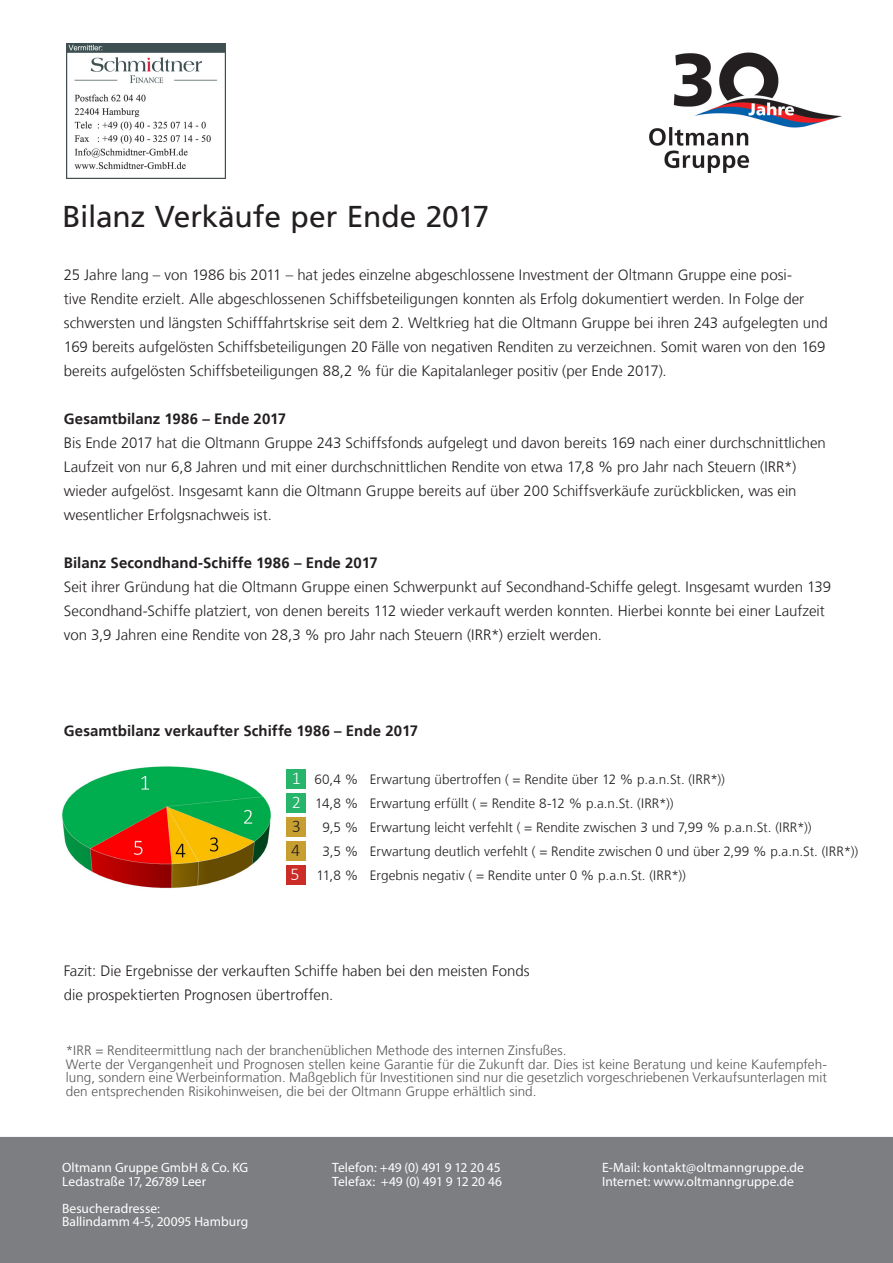
<style>
.page{position:relative;width:893px;height:1263px;background:#fff}
.page>*{position:absolute;margin:0;border:0;box-sizing:border-box;transform-origin:0 0}
.Headline{font:30px "Frutiger LT";letter-spacing:-.01em;color:#231f20}
.Headline_klein{font:300 18px "Calibri";color:#fff}
.Headline_klein-2{font:300 18px "Calibri";color:#231f20}
.Fließtext{font:300 15px/24px "Frutiger LT";color:#231f20}
.überschrift{font:300 15px/24px "Frutiger LT";color:#231f20}
.Fließtext-2{font:700 15px "Frutiger LT";letter-spacing:.005em;color:#231f20}
.Fließtext_klein{font:300 13.5px/13.5px "Frutiger LT";letter-spacing:.005em;color:#57585a;text-align:justify}
.Fließtext-3{font:300 13.5px/24px "Frutiger LT";color:#231f20}
.Fließtext_klein-2{font:13.5px "Myriad Pro";letter-spacing:.005em;color:#fff}
</style>
<div class="page">
<img style="left:62px;top:766px;width:225px;height:123px">
<div style="left:287px;top:770px;width:19px;height:19px;background:#27b46b"></div>
<div style="left:287px;top:793px;width:19px;height:19px;background:#27b46b"></div>
<div style="left:287px;top:817px;width:19px;height:19px;background:#c69f30"></div>
<div style="left:287px;top:841px;width:19px;height:19px;background:#c69f30"></div>
<div style="left:287px;top:865px;width:19px;height:19px;background:#cc2c28"></div>
<img style="left:649px;top:52px;width:193px;height:121px">
<div style="left:0;top:1137px;width:893px;height:126px;background:#7c7e81"></div>
<img style="left:67px;top:44px;width:159px;height:135px">
<p class="Headline" style="left:62px;top:199px;width:429px">Bilanz Verkäufe per Ende 2017</p>
<p class="überschrift" style="left:64px;top:263px;width:765px">25 Jahre lang – von 1986 bis 2011 – hat jedes einzelne abgeschlossene Investment der Oltmann Gruppe eine posi-<br>tive Rendite erzielt. Alle abgeschlossenen Schiffsbeteiligungen konnten als Erfolg dokumentiert werden. In Folge der schwersten und längsten Schifffahrtskrise seit dem 2. Weltkrieg hat die Oltmann Gruppe bei ihren 243 aufgelegten und 169 bereits aufgelösten Schiffsbeteiligungen 20 Fälle von negativen Renditen zu verzeichnen. Somit waren von den 169 bereits aufgelösten Schiffsbeteiligungen 88,2 % für die Kapitalanleger positiv (per Ende 2017).</p>
<p class="Fließtext-2" style="left:64px;top:410px;width:224px">Gesamtbilanz 1986 – Ende 2017</p>
<p class="Fließtext" style="left:64px;top:431px;width:764px">Bis Ende 2017 hat die Oltmann Gruppe 243 Schiffsfonds aufgelegt und davon bereits 169 nach einer durchschnittlichen Laufzeit von nur 6,8 Jahren und mit einer durchschnittlichen Rendite von etwa 17,8 % pro Jahr nach Steuern (IRR*) wieder aufgelöst. Insgesamt kann die Oltmann Gruppe bereits auf über 200 Schiffsverkäufe zurückblicken, was ein wesentlicher Erfolgsnachweis ist.</p>
<p class="Fließtext-2" style="left:64px;top:554px;width:316px">Bilanz Secondhand-Schiffe 1986 – Ende 2017</p>
<p class="Fließtext" style="left:64px;top:575px;width:769px">Seit ihrer Gründung hat die Oltmann Gruppe einen Schwerpunkt auf Secondhand-Schiffe gelegt. Insgesamt wurden 139<br>Secondhand-Schiffe platziert, von denen bereits 112 wieder verkauft werden konnten. Hierbei konnte bei einer Laufzeit von 3,9 Jahren eine Rendite von 28,3 % pro Jahr nach Steuern (IRR*) erzielt werden.</p>
<p class="Fließtext-2" style="left:64px;top:722px;width:356px">Gesamtbilanz verkaufter Schiffe 1986 – Ende 2017</p>
<p class="Headline_klein" style="left:292px;top:767px;width:11px">1</p>
<p class="Headline_klein" style="left:292px;top:791px;width:11px">2</p>
<p class="Headline_klein-2" style="left:292px;top:815px;width:11px">3</p>
<p class="Headline_klein-2" style="left:291px;top:839px;width:11px">4</p>
<p class="Headline_klein" style="left:290px;top:863px;width:11px">5</p>
<p class="Fließtext-3" style="left:315px;top:767px;width:45px">60,4 %</p>
<p class="Fließtext-3" style="left:315px;top:791px;width:45px">14,8 %</p>
<p class="Fließtext-3" style="left:323px;top:815px;width:37px">9,5 %</p>
<p class="Fließtext-3" style="left:322px;top:839px;width:37px">3,5 %</p>
<p class="Fließtext-3" style="left:317px;top:863px;width:43px">11,8 %</p>
<p class="Fließtext-3" style="left:370px;top:767px;width:356px">Erwartung übertroffen ( = Rendite über 12 % p.a.n.St. (IRR*))</p>
<p class="Fließtext-3" style="left:370px;top:791px;width:305px">Erwartung erfüllt ( = Rendite 8-12 % p.a.n.St. (IRR*))</p>
<p class="Fließtext-3" style="left:370px;top:815px;width:443px">Erwartung leicht verfehlt ( = Rendite zwischen 3 und 7,99 % p.a.n.St. (IRR*))</p>
<p class="Fließtext-3" style="left:370px;top:839px;width:490px">Erwartung deutlich verfehlt ( = Rendite zwischen 0 und über 2,99 % p.a.n.St. (IRR*))<br>Ergebnis negativ ( = Rendite unter 0 % p.a.n.St. (IRR*))</p>
<p class="Fließtext" style="left:64px;top:959px;width:467px">Fazit: Die Ergebnisse der verkauften Schiffe haben bei den meisten Fonds</p>
<p class="Fließtext" style="left:64px;top:983px;width:271px">die prospektierten Prognosen übertroffen.</p>
<p class="Fließtext_klein" style="left:66px;top:1044px;width:502px">*IRR = Renditeermittlung nach der branchenüblichen Methode des internen Zinsfußes.</p>
<p class="Fließtext_klein" style="left:66px;top:1058px;width:763px">Werte der Vergangenheit und Prognosen stellen keine Garantie für die Zukunft dar. Dies ist keine Beratung und keine Kaufempfeh&shy;lung, sondern eine Werbeinformation. Maßgeblich für Investitionen sind nur die gesetzlich vorgeschriebenen Verkaufsunterlagen mit den entsprechenden Risikohinweisen, die bei der Oltmann Gruppe erhältlich sind.</p>
<p class="Fließtext_klein-2" style="left:62px;top:1159px;width:188px">Oltmann Gruppe GmbH &amp; Co. KG</p>
<p class="Fließtext_klein-2" style="left:332px;top:1159px;width:170px">Telefon: +49 (0) 491 9 12 20 45</p>
<p class="Fließtext_klein-2" style="left:602px;top:1159px;width:203px">E-Mail: kontakt@oltmanngruppe.de</p>
<p class="Fließtext_klein-2" style="left:62px;top:1173px;width:146px">Ledastraße 17, 26789 Leer</p>
<p class="Fließtext_klein-2" style="left:332px;top:1173px;width:172px">Telefax: +49 (0) 491 9 12 20 46</p>
<p class="Fließtext_klein-2" style="left:602px;top:1173px;width:193px">Internet: www.oltmanngruppe.de</p>
<p class="Fließtext_klein-2" style="left:62px;top:1200px;width:99px">Besucheradresse:</p>
<p class="Fließtext_klein-2" style="left:62px;top:1213px;width:188px">Ballindamm 4-5, 20095 Hamburg</p>
</div>
